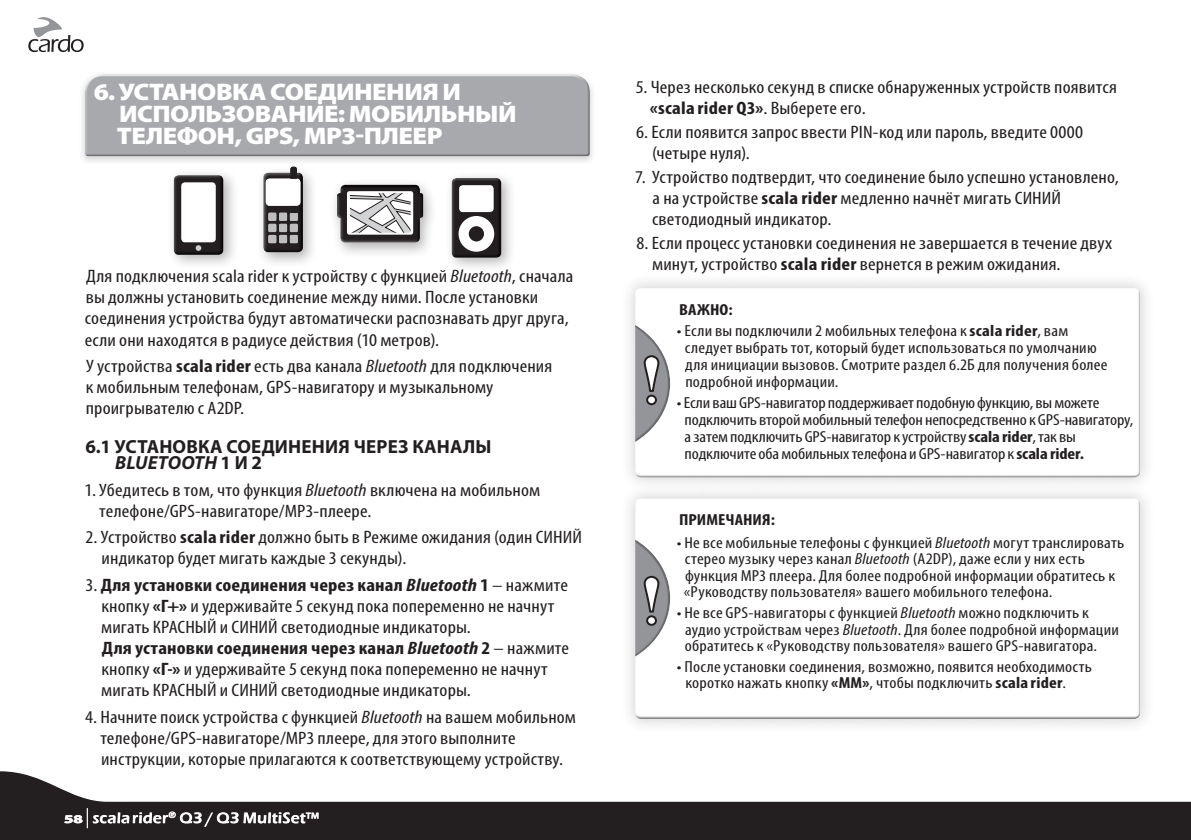
<style>
.page{position:relative;width:1191px;height:840px;background:#fff}
.page>*{position:absolute;margin:0;border:0;box-sizing:border-box;transform-origin:0 0}
.MAIN_HEADERS{font:900 24px/22px "Myriad Pro";letter-spacing:-.02em;color:#fff;scale:1.1 1}
.Subheads{font:700 19px/16px "Myriad Pro";letter-spacing:.01em;color:#231f20}
.PRIMARY_Body_Text{font:condensed 18px/21px "Myriad Pro";letter-spacing:.005em;color:#231f20;scale:1.15 1}
.TABLE_Text{font:condensed 16px/16.6px "Myriad Pro";letter-spacing:.01em;color:#231f20;scale:1.15 1}
.TABLE_Text-2{font:condensed 16px/17px "Myriad Pro";letter-spacing:-.01em;color:#231f20;scale:1.15 1}
.NOTE_indented{font:700 condensed 16px "Myriad Pro";letter-spacing:.005em;color:#231f20;scale:1.15 1}
.Footer_Left{font:700 15px "Eras Book ITC";letter-spacing:.015em;color:#fff}
.s1{font-style:italic}
.s2{font-weight:700}
.s3{font-weight:700;font-style:italic}
.s4{font-family:"Myriad Pro";font-weight:900;font-size:12px}
.s5{font-family:"Myriad Pro";font-weight:300;font-stretch:condensed;font-size:20px}
</style>
<div class="page">
<svg style="left:28px;top:17px;width:56px;height:35px"></svg>
<svg style="left:0;top:771px;width:1190px;height:68px;fill:#231f20"></svg>
<svg style="left:1190px;top:801px;width:1px;height:38px"></svg>
<div style="left:79px;top:71px;width:517px;height:94px;background:#231f20;opacity:.2"></div>
<svg style="left:84px;top:71px;width:506px;height:5px"></svg>
<div style="left:84px;top:76px;width:508px;height:81px;background:#a8a9ad"></div>
<div style="left:255px;top:165px;width:62px;height:102px;background:#231f20;opacity:.33"></div>
<div style="left:263px;top:171px;width:41px;height:81px;background:#231f20;opacity:.75"></div>
<div style="left:266px;top:178px;width:34px;height:27px;background:#f4f4f4;border-radius:4px"></div>
<div style="left:290px;top:212px;width:8px;height:8px;background:#3b3738"></div>
<div style="left:290px;top:167px;width:7px;height:52px;background:#231f20;border-radius:2px"></div>
<div style="left:266px;top:179px;width:34px;height:27px;background:#fff;border-radius:4px"></div>
<div style="left:268px;top:213px;width:8px;height:8px;background:#bfbebe"></div>
<div style="left:279px;top:213px;width:8px;height:8px;background:#bfbebe"></div>
<div style="left:290px;top:213px;width:8px;height:8px;background:#bfbebe"></div>
<div style="left:268px;top:224px;width:8px;height:8px;background:#bfbebe"></div>
<div style="left:279px;top:224px;width:8px;height:8px;background:#bfbebe"></div>
<div style="left:290px;top:224px;width:8px;height:8px;background:#bfbebe"></div>
<div style="left:268px;top:235px;width:8px;height:8px;background:#bfbebe"></div>
<div style="left:279px;top:235px;width:8px;height:8px;background:#bfbebe"></div>
<div style="left:290px;top:235px;width:8px;height:8px;background:#bfbebe"></div>
<div style="left:328px;top:178px;width:109px;height:80px;background:#231f20;opacity:.33"></div>
<div style="left:336px;top:183px;width:88px;height:60px;background:#231f20;opacity:.75"></div>
<svg style="left:337px;top:185px;width:86px;height:57px"></svg>
<div style="left:349px;top:192px;width:62px;height:41px;border:1px solid #fff;border-radius:2px"></div>
<div style="left:444px;top:170px;width:72px;height:102px;background:#231f20;opacity:.33"></div>
<div style="left:451px;top:177px;width:50px;height:81px;background:#231f20;opacity:.75"></div>
<div style="left:459px;top:185px;width:34px;height:27px;background:#fff;border-radius:4px"></div>
<div style="left:458px;top:216px;width:36px;height:35px;background:#fff;border-radius:50%"></div>
<div style="left:469px;top:226px;width:15px;height:15px;background:#231f20;border-radius:50%"></div>
<div style="left:166px;top:167px;width:72px;height:102px;background:#231f20;opacity:.33"></div>
<div style="left:173px;top:174px;width:50px;height:81px;background:#fff;opacity:.91"></div>
<div style="left:174px;top:174px;width:50px;height:81px;background:#231f20;opacity:.75"></div>
<div style="left:181px;top:182px;width:35px;height:60px;background:#fff;border-radius:4px"></div>
<svg style="left:196px;top:245px;width:5px;height:6px"></svg>
<div style="left:618px;top:270px;width:537px;height:222px;background:#231f20;opacity:.2"></div>
<div style="left:634px;top:288px;width:506px;height:189px;background:#fff"></div>
<svg style="left:635px;top:312px;width:35px;height:142px"></svg>
<div style="left:618px;top:480px;width:537px;height:253px;background:#231f20;opacity:.2"></div>
<div style="left:634px;top:498px;width:506px;height:222px;background:#fff"></div>
<svg style="left:635px;top:527px;width:35px;height:141px"></svg>
<svg style="left:64px;top:807px;width:255px;height:20px;background:#4d4a4b"></svg>
<p class="MAIN_HEADERS" style="left:117px;top:80px;width:365px;text-indent:-23px">6. УСТАНОВКА СОЕДИНЕНИЯ И<br>ИСПОЛЬЗОВАНИЕ: МОБИЛЬНЫЙ<br>ТЕЛЕФОН, GPS, МР3-ПЛЕЕР</p>
<p class="PRIMARY_Body_Text" style="left:85px;top:265px;width:426px">Для подключения scala rider к устройству с функцией <span class="s1">Bluetooth</span>, сначала вы должны установить соединение между ними. После установки соединения устройства будут автоматически распознавать друг друга, если они находятся в радиусе действия (10 метров).</p>
<p class="PRIMARY_Body_Text" style="left:86px;top:355px;width:407px">У устройства <span class="s2">scala rider</span> есть два канала <span class="s1">Bluetooth</span> для подключения к мобильным телефонам, GPS-навигатору и музыкальному проигрывателю с A2DP.</p>
<p class="Subheads" style="left:115px;top:437px;width:378px;text-indent:-30px">6.1 УСТАНОВКА СОЕДИНЕНИЯ ЧЕРЕЗ КАНАЛЫ<br><span class="s1">BLUETOOTH</span> 1 И 2</p>
<p class="PRIMARY_Body_Text" style="left:99px;top:478px;width:385px;text-indent:-15px">1. Убедитесь в том, что функция <span class="s1">Bluetooth</span> включена на мобильном телефоне/GPS-навигаторе/МР3-плеере.</p>
<p class="PRIMARY_Body_Text" style="left:101px;top:526px;width:419px;text-indent:-16px">2. Устройство <span class="s2">scala rider</span> должно быть в Режиме ожидания (один СИНИЙ индикатор будет мигать каждые 3 секунды).</p>
<p class="PRIMARY_Body_Text" style="left:101px;top:574px;width:408px;text-indent:-15px">3. <span class="s2">Для установки соединения через канал</span> <span class="s3">Bluetooth</span> <span class="s2">1</span> – нажмите кнопку <span class="s2">«Г+»</span> и удерживайте 5 секунд пока попеременно не начнут мигать КРАСНЫЙ и СИНИЙ светодиодные индикаторы.<br><span class="s2">Для установки соединения через канал</span> <span class="s3">Bluetooth</span> <span class="s2">2</span> – нажмите кнопку <span class="s2">«Г-»</span> и удерживайте 5 секунд пока попеременно не начнут мигать КРАСНЫЙ и СИНИЙ светодиодные индикаторы.</p>
<p class="PRIMARY_Body_Text" style="left:100px;top:705px;width:415px;text-indent:-15px">4. Начните поиск устройства с функцией <span class="s1">Bluetooth</span> на вашем мобильном телефоне/GPS-навигаторе/МР3 плеере, для этого выполните инструкции, которые прилагаются к соответствующему устройству.</p>
<p class="Footer_Left" style="left:64px;top:808px;width:257px"><span class="s4">58</span> <span class="s5">|</span> scala rider<sup>®</sup> Q3 / Q3 MultiSet™</p>
<p class="PRIMARY_Body_Text" style="left:650px;top:76px;width:408px;text-indent:-14px">5. Через несколько секунд в списке обнаруженных устройств появится <span class="s2">«scala rider Q3»</span>. Выберете его.</p>
<p class="PRIMARY_Body_Text" style="left:652px;top:121px;width:376px;text-indent:-16px">6. Если появится запрос ввести PIN-код или пароль, введите 0000 (четыре нуля).</p>
<p class="PRIMARY_Body_Text" style="left:652px;top:166px;width:407px;text-indent:-17px">7. Устройство подтвердит, что соединение было успешно установлено, а на устройстве <span class="s2">scala rider</span> медленно начнёт мигать СИНИЙ светодиодный индикатор.</p>
<p class="PRIMARY_Body_Text" style="left:652px;top:232px;width:401px;text-indent:-16px">8. Если процесс установки соединения не завершается в течение двух минут, устройство <span class="s2">scala rider</span> вернется в режим ожидания.</p>
<p class="NOTE_indented" style="left:679px;top:299px;width:48px">ВАЖНО:</p>
<p class="TABLE_Text" style="left:685px;top:322px;width:369px;text-indent:-8px">• Если вы подключили 2 мобильных телефона к <span class="s2">scala rider</span>, вам следует выбрать тот, который будет использоваться по умолчанию для инициации вызовов. Смотрите раздел 6.2Б для получения более подробной информации.</p>
<p class="TABLE_Text-2" style="left:684px;top:393px;width:392px;text-indent:-8px">• Если ваш GPS-навигатор поддерживает подобную функцию, вы можете подключить второй мобильный телефон непосредственно к GPS-навигатору, а затем подключить GPS-навигатор к устройству <span class="s2">scala rider</span>, так вы подключите оба мобильных телефона и GPS-навигатор к <span class="s2">scala rider.</span></p>
<p class="NOTE_indented" style="left:679px;top:509px;width:85px">ПРИМЕЧАНИЯ:</p>
<p class="TABLE_Text" style="left:684px;top:533px;width:384px;text-indent:-7px">• Не все мобильные телефоны с функцией <span class="s1">Bluetooth</span> могут транслировать стерео музыку через канал <span class="s1">Bluetooth</span> (A2DP), даже если у них есть функция МР3 плеера. Для более подробной информации обратитесь к «Руководству пользователя» вашего мобильного телефона.</p>
<p class="TABLE_Text" style="left:685px;top:604px;width:379px;text-indent:-8px">• Не все GPS-навигаторы с функцией <span class="s1">Bluetooth</span> можно подключить к аудио устройствам через <span class="s1">Bluetooth</span>. Для более подробной информации обратитесь к «Руководству пользователя» вашего GPS-навигатора.</p>
<p class="TABLE_Text" style="left:685px;top:657px;width:355px;text-indent:-8px">• После установки соединения, возможно, появится необходимость коротко нажать кнопку <span class="s2">«МM»</span>, чтобы подключить <span class="s2">scala rider</span>.</p>
</div>
